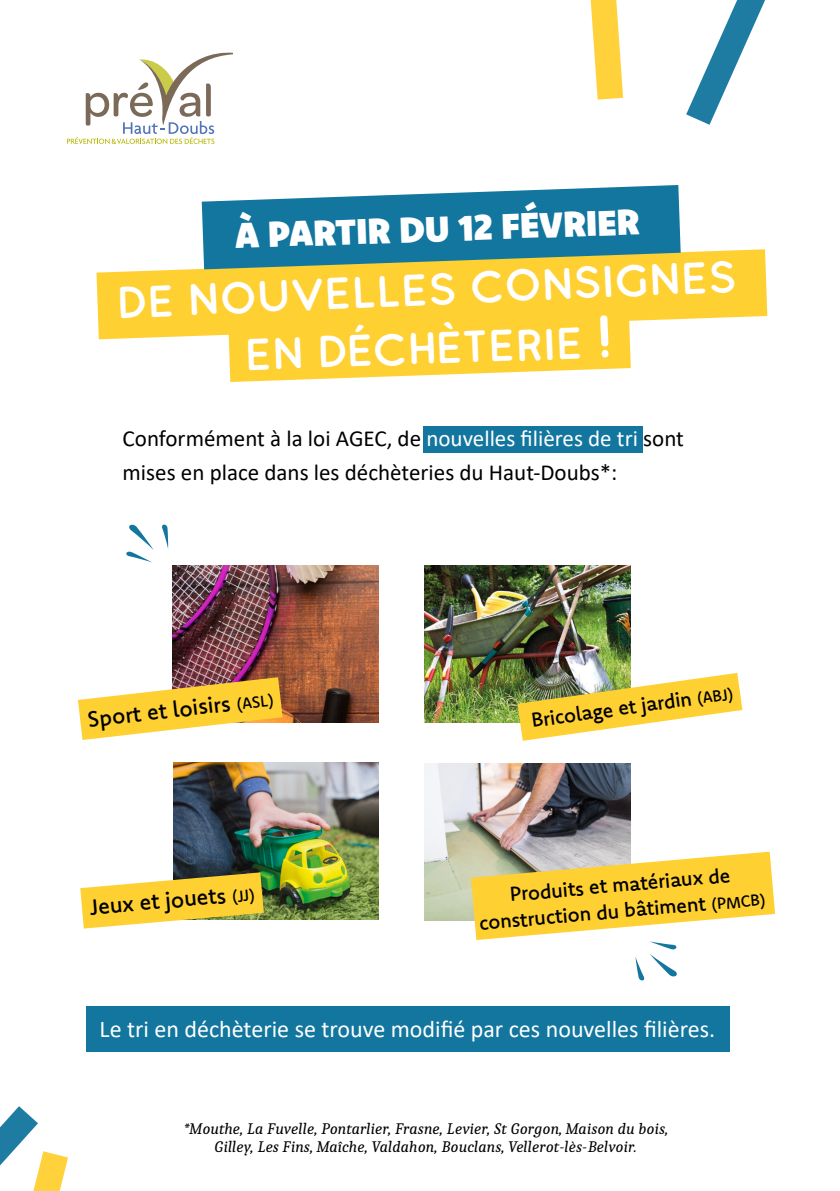
<style>
.page{position:relative;width:840px;height:1191px;background:#fff}
.page>*{position:absolute;margin:0;border:0;box-sizing:border-box;transform-origin:0 0}
.t1{font:44px "Buckwheat TC Sans";color:#fff}
.t2{font:900 36px "Komet";color:#fff}
.t3{font:24px "Calibri";color:#fff}
.t4{font:23px/34px "Calibri";color:#000}
.t5{font:500 22px "Komet";color:#000}
.t6{font:500 20px/26px "Komet";color:#000;text-align:center}
.t7{font:italic 16px/18px "Caladea";color:#000;text-align:center}
.s1{font-size:60px}
.s2{color:#fff}
.s3{font-size:16px}
</style>
<div class="page">
<div style="left:86px;top:1006px;width:643px;height:46px;background:#12769e"></div>
<svg style="left:686px;top:0;width:79px;height:125px"></svg>
<img style="left:172px;top:565px;width:206px;height:157px">
<img style="left:424px;top:565px;width:206px;height:157px">
<img style="left:173px;top:762px;width:205px;height:157px">
<img style="left:424px;top:763px;width:206px;height:157px">
<svg style="left:78px;top:677px;width:204px;height:63px"></svg>
<img style="left:517px;top:673px;width:225px;height:68px">
<svg style="left:80px;top:872px;width:184px;height:56px"></svg>
<svg style="left:96px;top:249px;width:670px;height:90px;background:#fed650"></svg>
<svg style="left:228px;top:314px;width:402px;height:68px;background:#ffd548"></svg>
<svg style="left:590px;top:0;width:32px;height:100px"></svg>
<div style="left:422px;top:425px;width:220px;height:27px;background:#12769e"></div>
<svg style="left:0;top:1106px;width:68px;height:85px"></svg>
<svg style="left:202px;top:185px;width:478px;height:84px;background:#408c9d"></svg>
<svg style="left:67px;top:52px;width:165px;height:92px"></svg>
<svg style="left:162px;top:524px;width:6px;height:24px"></svg>
<svg style="left:126px;top:524px;width:27px;height:38px"></svg>
<svg style="left:470px;top:851px;width:304px;height:129px"></svg>
<h2 class="t2" style="left:234px;top:212px;width:406px;rotate:-2deg">À PARTIR DU 12 FÉVRIER</h2>
<h1 class="t1" style="left:116px;top:273px;width:621px;rotate:-2deg">DE NOUVELLES CONSIGNES</h1>
<h1 class="t1" style="left:244px;top:327px;width:370px;rotate:-2deg">EN DÉCHÈTERIE <span class="s1">!</span></h1>
<h3 class="t4" style="left:122px;top:420px;width:562px">Conformément à la loi AGEC, de <span class="s2">nouvelles filières de tri</span> sont mises en place dans les déchèteries du Haut-Doubs*:</h3>
<h3 class="t5" style="left:86px;top:704px;width:188px;rotate:-6deg">Sport et loisirs <span class="s3">(ASL)</span></h3>
<p class="t6" style="left:529px;top:707px;width:205px;rotate:-8deg">Bricolage et jardin <span class="s3">(ABJ)</span></p>
<h3 class="t5" style="left:89px;top:892px;width:167px;rotate:-5deg">Jeux et jouets <span class="s3">(JJ)</span></h3>
<p class="t6" style="left:475px;top:883px;width:289px;rotate:-5deg">Produits et matériaux de construction du bâtiment <span class="s3">(PMCB)</span></p>
<h3 class="t3" style="left:99px;top:1012px;width:616px">Le tri en déchèterie se trouve modifié par ces nouvelles filières.</h3>
<p class="t7" style="left:183px;top:1119px;width:486px">*Mouthe, La Fuvelle, Pontarlier, Frasne, Levier, St Gorgon, Maison du bois,<br>Gilley, Les Fins, Maîche, Valdahon, Bouclans, Vellerot-lès-Belvoir.</p>
</div>
